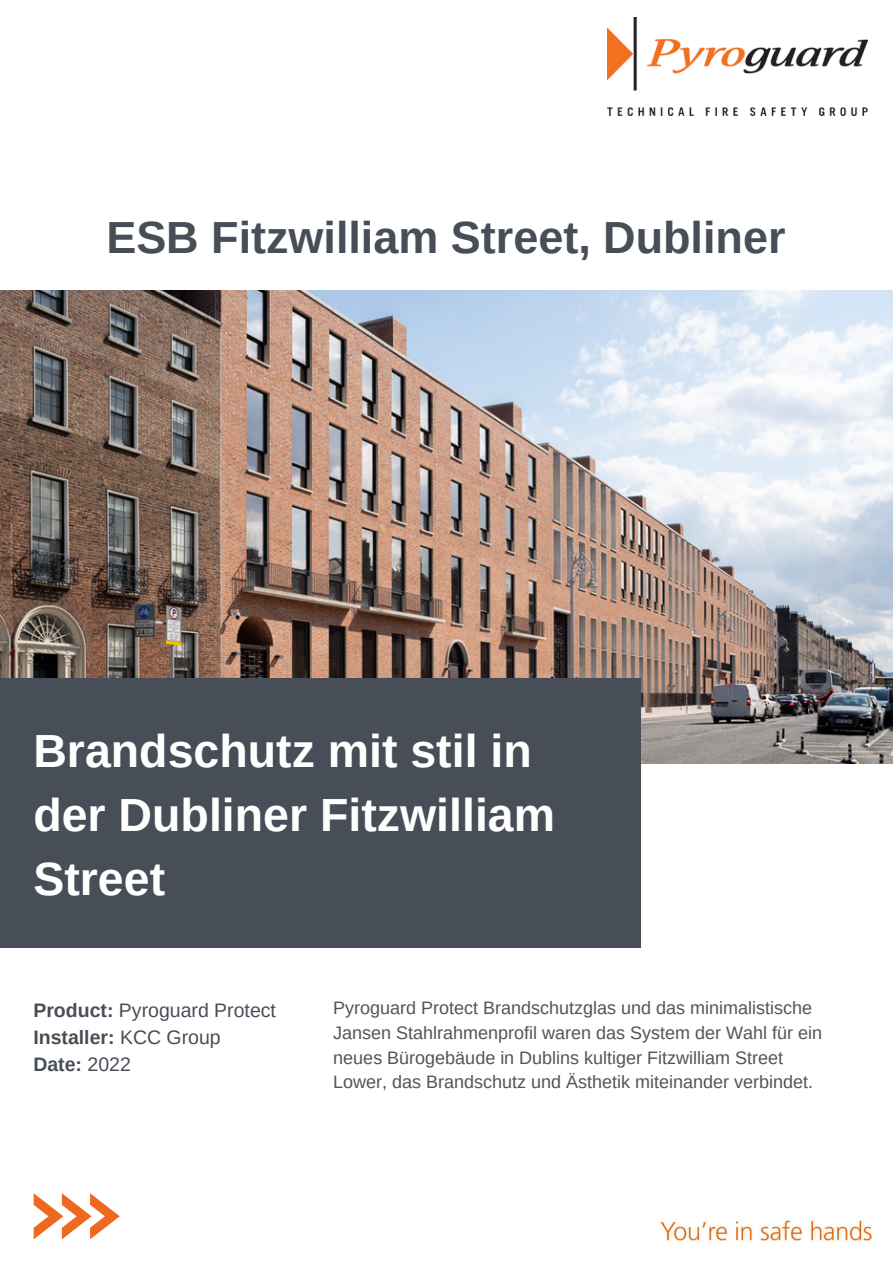
<style>
.page{position:relative;width:893px;height:1264px;background:#fff}
.page>*{position:absolute;margin:0;border:0;box-sizing:border-box;transform-origin:0 0}
.t1{font:700 46.5px/64.1px "Arimo";color:#fff}
.t2{font:700 45px "Arimo";color:#484e57}
.t3{font:700 19.5px "Arimo";color:#484e57}
.t4{font:19.5px "Arimo";color:#484e57}
.t5{font:18px/24.8px "Arimo";color:#545454}
.s1{font-weight:700}
.s2{font-weight:400}
</style>
<div class="page">
<img style="left:0;top:290px;width:892px;height:473px">
<div style="left:0;top:678px;width:640px;height:269px;background:#484e57"></div>
<img style="left:607px;top:17px;width:260px;height:98px">
<svg style="left:34px;top:1193px;width:86px;height:46px"></svg>
<img style="left:659px;top:1219px;width:214px;height:22px">
<p class="t2" style="left:106px;top:212px;width:680px">ESB Fitzwilliam Street, Dubliner</p>
<p class="t1" style="left:33px;top:719px;width:523px">Brandschutz mit stil in der Dubliner Fitzwilliam<br>Street</p>
<p class="t4" style="left:33px;top:999px;width:244px"><span class="s1">Product:</span> Pyroguard Protect</p>
<p class="t3" style="left:33px;top:1026px;width:189px">Installer: <span class="s2">KCC Group</span></p>
<p class="t3" style="left:33px;top:1053px;width:99px">Date: <span class="s2">2022</span></p>
<p class="t5" style="left:333px;top:995px;width:490px">Pyroguard Protect Brandschutzglas und das minimalistische Jansen Stahlrahmenprofil waren das System der Wahl für ein neues Bürogebäude in Dublins kultiger Fitzwilliam Street Lower, das Brandschutz und Ästhetik miteinander verbindet.</p>
</div>
